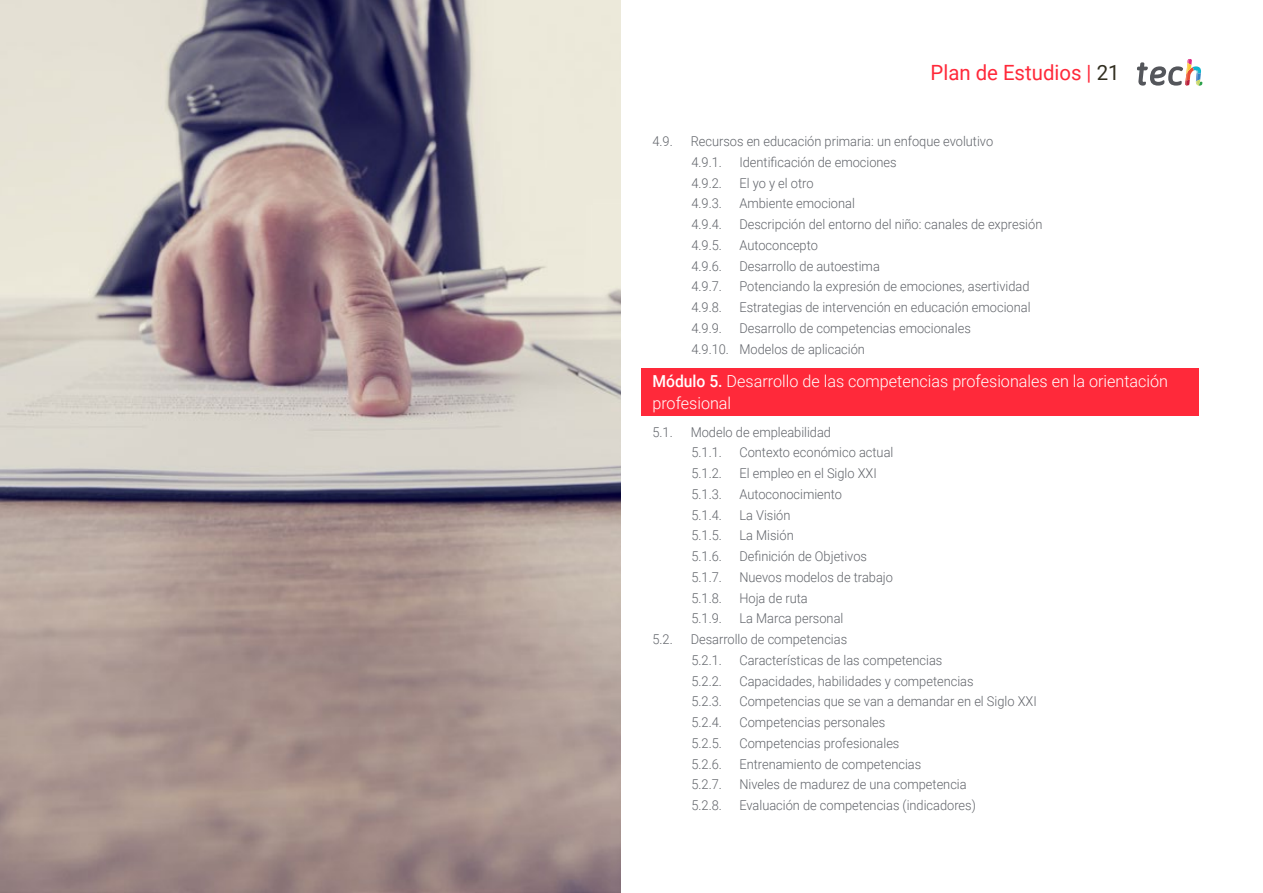
<style>
.page{position:relative;width:1263px;height:893px;background:#fff}
.page>*{position:absolute;margin:0;border:0;box-sizing:border-box;transform-origin:0 0}
.t1{font:21px "Roboto";color:#ff293a}
.t2{font:300 16.5px/22.5px "Roboto";color:#fff}
.t3{font:300 13.5px/20.7px "Roboto";color:#61646a;scale:.95 1}
.s1{color:#312e20}
.s2{font-weight:500}
</style>
<div class="page">
<img style="left:0;top:0;width:621px;height:893px">
<svg style="left:1137px;top:59px;width:65px;height:27px"></svg>
<div style="left:641px;top:368px;width:558px;height:48px;background:#ff293a"></div>
<h1 class="t1" style="left:930px;top:57px;width:191px">Plan de Estudios | <span class="s1">21</span></h1>
<p class="t3" style="left:652px;top:131px;width:23px">4.9.</p>
<p class="t3" style="left:691px;top:131px;width:320px">Recursos en educación primaria: un enfoque evolutivo<br>4.9.1.</p>
<p class="t3" style="left:739px;top:151px;width:167px">Identificación de emociones</p>
<p class="t3" style="left:691px;top:172px;width:34px">4.9.2.</p>
<p class="t3" style="left:739px;top:172px;width:79px">El yo y el otro</p>
<p class="t3" style="left:691px;top:193px;width:34px">4.9.3.</p>
<p class="t3" style="left:739px;top:193px;width:123px">Ambiente emocional</p>
<p class="t3" style="left:691px;top:214px;width:34px">4.9.4.</p>
<p class="t3" style="left:739px;top:214px;width:320px">Descripción del entorno del niño: canales de expresión</p>
<p class="t3" style="left:691px;top:234px;width:34px">4.9.5.</p>
<p class="t3" style="left:739px;top:234px;width:84px">Autoconcepto</p>
<p class="t3" style="left:691px;top:255px;width:34px">4.9.6.</p>
<p class="t3" style="left:739px;top:255px;width:149px">Desarrollo de autoestima</p>
<p class="t3" style="left:691px;top:276px;width:34px">4.9.7.</p>
<p class="t3" style="left:739px;top:276px;width:307px">Potenciando la expresión de emociones, asertividad</p>
<p class="t3" style="left:691px;top:297px;width:34px">4.9.8.</p>
<p class="t3" style="left:739px;top:297px;width:308px">Estrategias de intervención en educación emocional</p>
<p class="t3" style="left:691px;top:317px;width:34px">4.9.9.</p>
<p class="t3" style="left:691px;top:317px;width:296px;text-indent:48px">Desarrollo de competencias emocionales<br>4.9.10. Modelos de aplicación</p>
<p class="t2" style="left:652px;top:369px;width:517px"><span class="s2">Módulo 5.</span> Desarrollo de las competencias profesionales en la orientación profesional</p>
<p class="t3" style="left:652px;top:421px;width:23px">5.1.</p>
<p class="t3" style="left:691px;top:421px;width:149px">Modelo de empleabilidad<br>5.1.1.</p>
<p class="t3" style="left:739px;top:442px;width:164px">Contexto económico actual</p>
<p class="t3" style="left:691px;top:462px;width:34px">5.1.2.</p>
<p class="t3" style="left:739px;top:462px;width:146px">El empleo en el Siglo XXI</p>
<p class="t3" style="left:691px;top:483px;width:34px">5.1.3.</p>
<p class="t3" style="left:739px;top:483px;width:110px">Autoconocimiento</p>
<p class="t3" style="left:691px;top:504px;width:34px">5.1.4.</p>
<p class="t3" style="left:739px;top:504px;width:55px">La Visión</p>
<p class="t3" style="left:691px;top:525px;width:34px">5.1.5.</p>
<p class="t3" style="left:739px;top:525px;width:59px">La Misión</p>
<p class="t3" style="left:691px;top:545px;width:34px">5.1.6.</p>
<p class="t3" style="left:739px;top:545px;width:136px">Definición de Objetivos</p>
<p class="t3" style="left:691px;top:566px;width:34px">5.1.7.</p>
<p class="t3" style="left:739px;top:566px;width:163px">Nuevos modelos de trabajo</p>
<p class="t3" style="left:691px;top:587px;width:34px">5.1.8.</p>
<p class="t3" style="left:739px;top:587px;width:73px">Hoja de ruta</p>
<p class="t3" style="left:691px;top:608px;width:34px">5.1.9.</p>
<p class="t3" style="left:739px;top:608px;width:111px">La Marca personal</p>
<p class="t3" style="left:652px;top:628px;width:23px">5.2.</p>
<p class="t3" style="left:691px;top:628px;width:166px">Desarrollo de competencias<br>5.2.1.</p>
<p class="t3" style="left:739px;top:649px;width:215px">Características de las competencias</p>
<p class="t3" style="left:691px;top:670px;width:34px">5.2.2.</p>
<p class="t3" style="left:739px;top:670px;width:248px">Capacidades, habilidades y competencias</p>
<p class="t3" style="left:691px;top:691px;width:34px">5.2.3.</p>
<p class="t3" style="left:739px;top:691px;width:315px">Competencias que se van a demandar en el Siglo XXI</p>
<p class="t3" style="left:691px;top:711px;width:34px">5.2.4.</p>
<p class="t3" style="left:739px;top:711px;width:155px">Competencias personales</p>
<p class="t3" style="left:691px;top:732px;width:34px">5.2.5.</p>
<p class="t3" style="left:739px;top:732px;width:170px">Competencias profesionales</p>
<p class="t3" style="left:691px;top:753px;width:34px">5.2.6.</p>
<p class="t3" style="left:739px;top:753px;width:193px">Entrenamiento de competencias</p>
<p class="t3" style="left:691px;top:774px;width:34px">5.2.7.</p>
<p class="t3" style="left:739px;top:774px;width:241px">Niveles de madurez de una competencia</p>
<p class="t3" style="left:691px;top:794px;width:34px">5.2.8.</p>
<p class="t3" style="left:739px;top:794px;width:250px">Evaluación de competencias (indicadores)</p>
</div>
